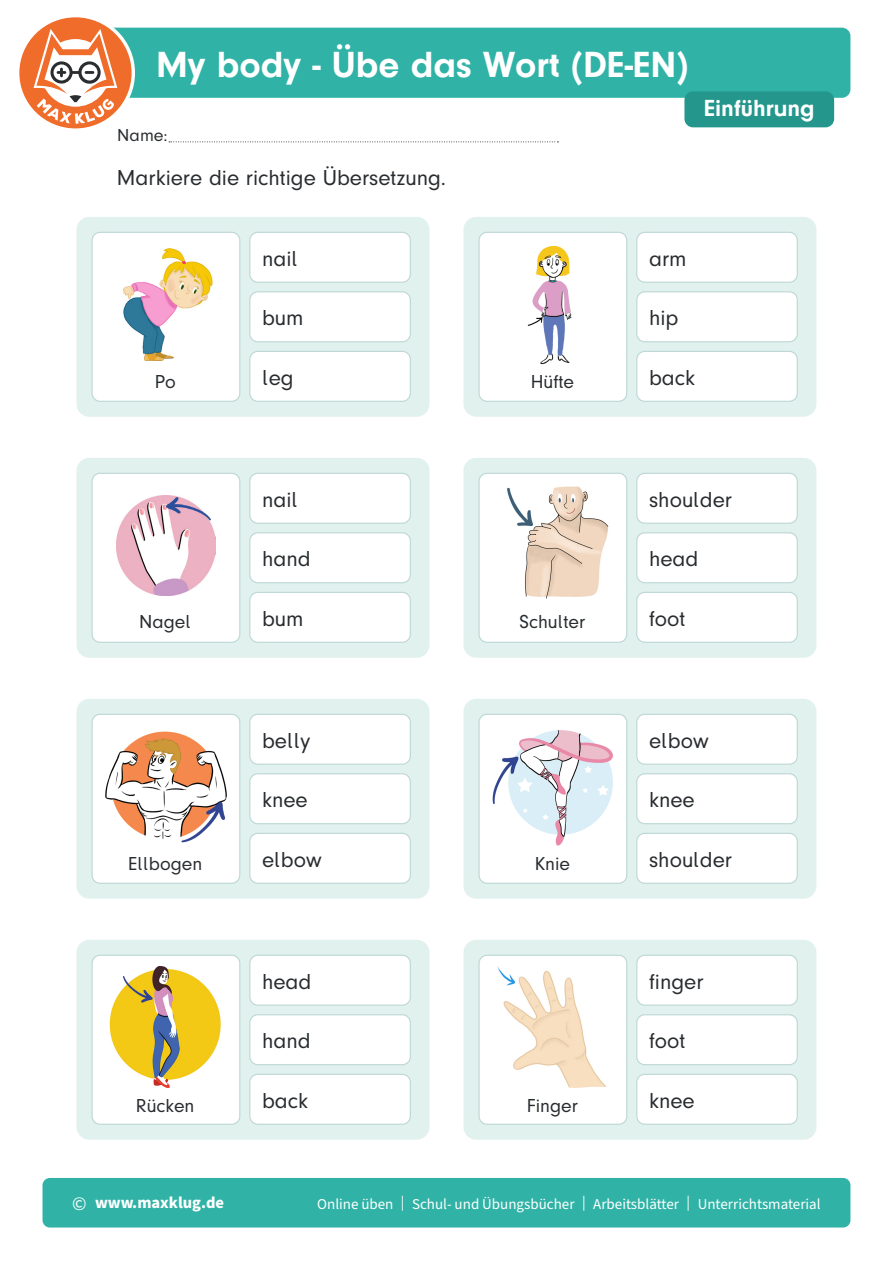
<style>
.page{position:relative;width:893px;height:1263px;background:#fff}
.page>*{position:absolute;margin:0;border:0;box-sizing:border-box;transform-origin:0 0}
.t1{font:700 37.5px "Mk Druckschrift N";color:#fff}
.t2{font:700 24px "Mk Druckschrift N";color:#fff}
.t3{font:22.5px "Mk Druckschrift N";color:#292c2f}
.t4{font:19.5px "Mk Druckschrift N";color:#292c2f}
.t5{font:18px "Mk Druckschrift N";color:#292c2f}
.t6{font:700 16.5px "Source Sans Pro";color:#fff}
.t7{font:15px "Source Sans Pro";color:#fff}
.s1{font-weight:400;font-size:19.5px}
</style>
<div class="page">
<div style="left:75px;top:28px;width:775px;height:70px;background:#30b3a6;border-radius:9px"></div>
<svg style="left:169px;top:141px;width:389px;height:1px"></svg>
<svg style="left:19px;top:17px;width:116px;height:112px"></svg>
<div style="left:43px;top:1178px;width:807px;height:49px;background:#30b3a6;border-radius:7px"></div>
<div style="left:684px;top:91px;width:150px;height:36px;background:#24968c;border-radius:9px"></div>
<div style="left:77px;top:217px;width:352px;height:200px;background:#e1f1ee;border-radius:13px"></div>
<div style="left:92px;top:232px;width:148px;height:169px;background:#fff;border-radius:8px"></div>
<div style="left:92px;top:232px;width:148px;height:170px;border:1px solid #bdd7d4;border-radius:8px"></div>
<div style="left:250px;top:232px;width:160px;height:50px;background:#fff;border-radius:8px"></div>
<div style="left:249px;top:232px;width:162px;height:51px;border:1px solid #bdd7d4;border-radius:8px"></div>
<div style="left:250px;top:292px;width:160px;height:50px;background:#fff;border-radius:8px"></div>
<div style="left:249px;top:291px;width:162px;height:51px;border:1px solid #bdd7d4;border-radius:8px"></div>
<div style="left:250px;top:351px;width:160px;height:50px;background:#fff;border-radius:8px"></div>
<div style="left:249px;top:351px;width:162px;height:51px;border:1px solid #bdd7d4;border-radius:8px"></div>
<div style="left:77px;top:458px;width:352px;height:200px;background:#e1f1ee;border-radius:13px"></div>
<div style="left:92px;top:473px;width:148px;height:169px;background:#fff;border-radius:8px"></div>
<div style="left:92px;top:473px;width:148px;height:170px;border:1px solid #bdd7d4;border-radius:8px"></div>
<div style="left:250px;top:473px;width:160px;height:50px;background:#fff;border-radius:8px"></div>
<div style="left:249px;top:473px;width:162px;height:51px;border:1px solid #bdd7d4;border-radius:8px"></div>
<div style="left:250px;top:533px;width:160px;height:50px;background:#fff;border-radius:8px"></div>
<div style="left:249px;top:532px;width:162px;height:51px;border:1px solid #bdd7d4;border-radius:8px"></div>
<div style="left:250px;top:592px;width:160px;height:50px;background:#fff;border-radius:8px"></div>
<div style="left:249px;top:592px;width:162px;height:51px;border:1px solid #bdd7d4;border-radius:8px"></div>
<div style="left:77px;top:940px;width:352px;height:200px;background:#e1f1ee;border-radius:13px"></div>
<div style="left:92px;top:955px;width:148px;height:169px;background:#fff;border-radius:8px"></div>
<div style="left:92px;top:955px;width:148px;height:170px;border:1px solid #bdd7d4;border-radius:8px"></div>
<div style="left:250px;top:955px;width:160px;height:50px;background:#fff;border-radius:8px"></div>
<div style="left:249px;top:955px;width:162px;height:51px;border:1px solid #bdd7d4;border-radius:8px"></div>
<div style="left:250px;top:1015px;width:160px;height:50px;background:#fff;border-radius:8px"></div>
<div style="left:249px;top:1014px;width:162px;height:51px;border:1px solid #bdd7d4;border-radius:8px"></div>
<div style="left:250px;top:1074px;width:160px;height:50px;background:#fff;border-radius:8px"></div>
<div style="left:249px;top:1074px;width:162px;height:51px;border:1px solid #bdd7d4;border-radius:8px"></div>
<div style="left:77px;top:699px;width:352px;height:200px;background:#e1f1ee;border-radius:13px"></div>
<div style="left:92px;top:714px;width:148px;height:169px;background:#fff;border-radius:8px"></div>
<div style="left:92px;top:714px;width:148px;height:170px;border:1px solid #bdd7d4;border-radius:8px"></div>
<div style="left:250px;top:714px;width:160px;height:50px;background:#fff;border-radius:8px"></div>
<div style="left:249px;top:714px;width:162px;height:51px;border:1px solid #bdd7d4;border-radius:8px"></div>
<div style="left:250px;top:774px;width:160px;height:50px;background:#fff;border-radius:8px"></div>
<div style="left:249px;top:773px;width:162px;height:51px;border:1px solid #bdd7d4;border-radius:8px"></div>
<div style="left:250px;top:833px;width:160px;height:50px;background:#fff;border-radius:8px"></div>
<div style="left:249px;top:833px;width:162px;height:51px;border:1px solid #bdd7d4;border-radius:8px"></div>
<div style="left:463px;top:217px;width:353px;height:200px;background:#e1f1ee;border-radius:13px"></div>
<div style="left:479px;top:232px;width:148px;height:169px;background:#fff;border-radius:8px"></div>
<div style="left:478px;top:232px;width:149px;height:170px;border:1px solid #bdd7d4;border-radius:8px"></div>
<div style="left:637px;top:232px;width:160px;height:50px;background:#fff;border-radius:8px"></div>
<div style="left:636px;top:232px;width:162px;height:51px;border:1px solid #bdd7d4;border-radius:8px"></div>
<div style="left:637px;top:292px;width:160px;height:50px;background:#fff;border-radius:8px"></div>
<div style="left:636px;top:291px;width:162px;height:51px;border:1px solid #bdd7d4;border-radius:8px"></div>
<div style="left:637px;top:351px;width:160px;height:50px;background:#fff;border-radius:8px"></div>
<div style="left:636px;top:351px;width:162px;height:51px;border:1px solid #bdd7d4;border-radius:8px"></div>
<div style="left:463px;top:458px;width:353px;height:200px;background:#e1f1ee;border-radius:13px"></div>
<div style="left:479px;top:473px;width:148px;height:169px;background:#fff;border-radius:8px"></div>
<div style="left:478px;top:473px;width:149px;height:170px;border:1px solid #bdd7d4;border-radius:8px"></div>
<div style="left:637px;top:473px;width:160px;height:50px;background:#fff;border-radius:8px"></div>
<div style="left:636px;top:473px;width:162px;height:51px;border:1px solid #bdd7d4;border-radius:8px"></div>
<div style="left:637px;top:533px;width:160px;height:50px;background:#fff;border-radius:8px"></div>
<div style="left:636px;top:532px;width:162px;height:51px;border:1px solid #bdd7d4;border-radius:8px"></div>
<div style="left:637px;top:592px;width:160px;height:50px;background:#fff;border-radius:8px"></div>
<div style="left:636px;top:592px;width:162px;height:51px;border:1px solid #bdd7d4;border-radius:8px"></div>
<div style="left:463px;top:940px;width:353px;height:200px;background:#e1f1ee;border-radius:13px"></div>
<div style="left:479px;top:955px;width:148px;height:169px;background:#fff;border-radius:8px"></div>
<div style="left:478px;top:955px;width:149px;height:170px;border:1px solid #bdd7d4;border-radius:8px"></div>
<div style="left:637px;top:955px;width:160px;height:50px;background:#fff;border-radius:8px"></div>
<div style="left:636px;top:955px;width:162px;height:51px;border:1px solid #bdd7d4;border-radius:8px"></div>
<div style="left:637px;top:1015px;width:160px;height:50px;background:#fff;border-radius:8px"></div>
<div style="left:636px;top:1014px;width:162px;height:51px;border:1px solid #bdd7d4;border-radius:8px"></div>
<div style="left:637px;top:1074px;width:160px;height:50px;background:#fff;border-radius:8px"></div>
<div style="left:636px;top:1074px;width:162px;height:51px;border:1px solid #bdd7d4;border-radius:8px"></div>
<div style="left:463px;top:699px;width:353px;height:200px;background:#e1f1ee;border-radius:13px"></div>
<div style="left:479px;top:714px;width:148px;height:169px;background:#fff;border-radius:8px"></div>
<div style="left:478px;top:714px;width:149px;height:170px;border:1px solid #bdd7d4;border-radius:8px"></div>
<div style="left:637px;top:714px;width:160px;height:50px;background:#fff;border-radius:8px"></div>
<div style="left:636px;top:714px;width:162px;height:51px;border:1px solid #bdd7d4;border-radius:8px"></div>
<div style="left:637px;top:774px;width:160px;height:50px;background:#fff;border-radius:8px"></div>
<div style="left:636px;top:773px;width:162px;height:51px;border:1px solid #bdd7d4;border-radius:8px"></div>
<div style="left:637px;top:833px;width:160px;height:50px;background:#fff;border-radius:8px"></div>
<div style="left:636px;top:833px;width:162px;height:51px;border:1px solid #bdd7d4;border-radius:8px"></div>
<img style="left:122px;top:248px;width:98px;height:112px">
<img style="left:527px;top:245px;width:45px;height:120px">
<img style="left:116px;top:495px;width:100px;height:100px">
<img style="left:507px;top:486px;width:102px;height:113px">
<img style="left:109px;top:967px;width:112px;height:121px">
<img style="left:497px;top:967px;width:109px;height:121px">
<img style="left:105px;top:731px;width:121px;height:112px">
<img style="left:492px;top:730px;width:121px;height:116px">
<h1 class="t1" style="left:156px;top:43px;width:534px">My body - Übe das Wort (DE-EN)</h1>
<p class="t5" style="left:117px;top:125px;width:52px">Name:</p>
<p class="t3" style="left:117px;top:165px;width:331px">Markiere die richtige Übersetzung.</p>
<p class="t2" style="left:704px;top:95px;width:112px">Einführung</p>
<p class="t3" style="left:262px;top:246px;width:38px">nail</p>
<p class="t3" style="left:262px;top:306px;width:43px">bum</p>
<p class="t3" style="left:262px;top:365px;width:33px">leg</p>
<p class="t4" style="left:155px;top:371px;width:23px">Po</p>
<p class="t4" style="left:531px;top:371px;width:45px">Hüfte</p>
<p class="t3" style="left:649px;top:246px;width:39px">arm</p>
<p class="t3" style="left:649px;top:306px;width:31px">hip</p>
<p class="t3" style="left:649px;top:365px;width:48px">back</p>
<p class="t3" style="left:262px;top:487px;width:38px">nail</p>
<p class="t3" style="left:649px;top:487px;width:85px">shoulder</p>
<p class="t3" style="left:262px;top:547px;width:50px">hand</p>
<p class="t3" style="left:649px;top:547px;width:51px">head</p>
<p class="t3" style="left:262px;top:606px;width:43px">bum</p>
<p class="t4" style="left:139px;top:611px;width:53px">Nagel</p>
<p class="t4" style="left:520px;top:611px;width:67px">Schulter</p>
<p class="t3" style="left:649px;top:606px;width:38px">foot</p>
<p class="t3" style="left:262px;top:728px;width:50px">belly</p>
<p class="t3" style="left:262px;top:787px;width:47px">knee</p>
<p class="t3" style="left:649px;top:728px;width:61px">elbow</p>
<p class="t3" style="left:649px;top:787px;width:47px">knee</p>
<p class="t3" style="left:262px;top:847px;width:61px">elbow</p>
<p class="t4" style="left:128px;top:853px;width:76px">Ellbogen</p>
<p class="t4" style="left:535px;top:853px;width:37px">Knie</p>
<p class="t3" style="left:649px;top:847px;width:85px">shoulder</p>
<p class="t3" style="left:262px;top:969px;width:51px">head</p>
<p class="t3" style="left:262px;top:1028px;width:50px">hand</p>
<p class="t3" style="left:649px;top:969px;width:56px">finger</p>
<p class="t3" style="left:649px;top:1028px;width:38px">foot</p>
<p class="t3" style="left:262px;top:1088px;width:48px">back</p>
<p class="t4" style="left:136px;top:1095px;width:60px">Rücken</p>
<p class="t4" style="left:527px;top:1095px;width:53px">Finger</p>
<p class="t3" style="left:649px;top:1088px;width:47px">knee</p>
<p class="t6" style="left:72px;top:1191px;width:153px"><span class="s1">©</span> www.maxklug.de</p>
<p class="t7" style="left:317px;top:1193px;width:505px">Online üben | Schul- und Übungsbücher | Arbeitsblätter | Unterrichtsmaterial</p>
</div>
